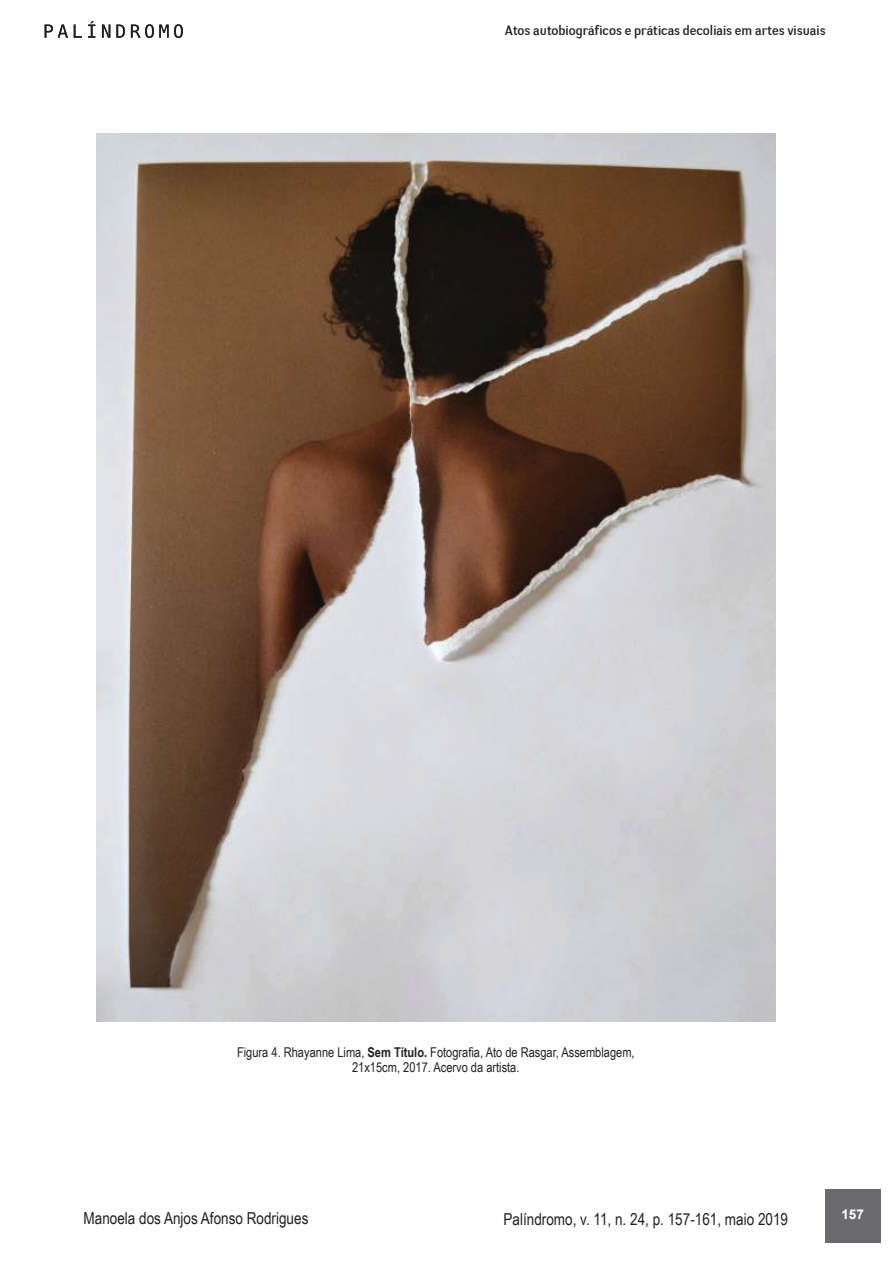
<style>
.page{position:relative;width:893px;height:1263px;background:#fff}
.page>*{position:absolute;margin:0;border:0;box-sizing:border-box;transform-origin:0 0}
.t1{font:16.5px "Arial Narrow";color:#231f20}
.t2{font:13.5px/15px "Arial Narrow";color:#231f20;text-align:center}
.t3{font:13.5px "Negotiate Free";color:#231f20}
.t4{font:700 13.5px "Arial";color:#fff}
.s1{font-weight:700}
</style>
<div class="page">
<div style="left:825px;top:1189px;width:55px;height:53px;background:#6b6b6e"></div>
<svg style="left:45px;top:25px;width:23px;height:13px"></svg>
<svg style="left:74px;top:25px;width:8px;height:13px"></svg>
<svg style="left:88px;top:21px;width:7px;height:17px"></svg>
<svg style="left:102px;top:25px;width:8px;height:13px"></svg>
<svg style="left:116px;top:25px;width:9px;height:13px"></svg>
<svg style="left:131px;top:24px;width:52px;height:14px"></svg>
<img style="left:97px;top:133px;width:678px;height:888px">
<p class="t3" style="left:505px;top:22px;width:322px">Atos autobiográficos e práticas decoliais em artes visuais</p>
<p class="t2" style="left:237px;top:1044px;width:399px">Figura 4. Rhayanne Lima, <span class="s1">Sem Título.</span> Fotografia, Ato de Rasgar, Assemblagem,<br>21x15cm, 2017. Acervo da artista.</p>
<p class="t1" style="left:84px;top:1206px;width:226px">Manoela dos Anjos Afonso Rodrigues</p>
<p class="t1" style="left:503px;top:1206px;width:286px">Palíndromo, v. 11, n. 24, p. 157-161, maio 2019</p>
<p class="t4" style="left:841px;top:1205px;width:24px">157</p>
</div>
